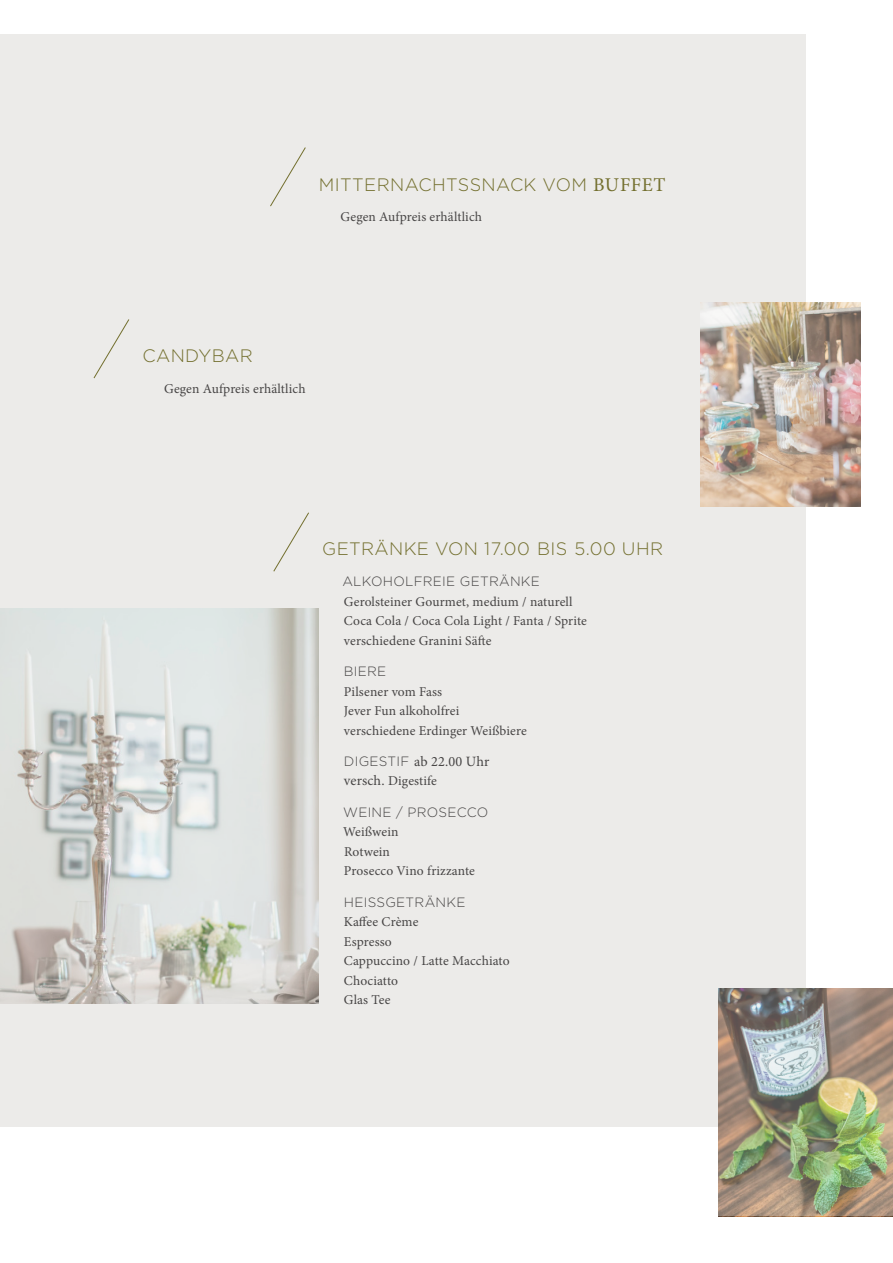
<style>
.page{position:relative;width:893px;height:1263px;background:#fff}
.page>*{position:absolute;margin:0;border:0;box-sizing:border-box;transform-origin:0 0}
.t1{font:300 18px "Gotham";letter-spacing:.02em;color:#736f2e}
.t2{font:14.25px "Minion Pro";letter-spacing:.01em;color:#474545}
.t3{font:13.5px/19.5px "Minion Pro";letter-spacing:.01em;color:#474545}
.s1{font-family:"Minion Pro";font-weight:400;font-size:19.5px}
.s2{font-family:"Gotham";font-weight:300}
.s3{font-family:"Gotham";font-weight:300;font-size:13.5px}
.s4{font-size:14.25px}
</style>
<div class="page">
<div style="left:0;top:34px;width:805px;height:1092px;background:#ecebe9"></div>
<img style="left:719px;top:988px;width:174px;height:228px">
<svg style="left:0;top:608px;width:319px;height:396px;fill:#dde0dd"></svg>
<svg style="left:94px;top:319px;width:35px;height:59px"></svg>
<svg style="left:270px;top:147px;width:36px;height:60px"></svg>
<svg style="left:273px;top:512px;width:36px;height:60px"></svg>
<img style="left:700px;top:302px;width:161px;height:204px">
<p class="t1" style="left:319px;top:175px;width:348px">MITTERNACHTSSNACK VOM <span class="s1">BUFFET</span></p>
<p class="t3" style="left:341px;top:207px;width:143px">Gegen Aufpreis erhältlich</p>
<p class="t1" style="left:142px;top:346px;width:112px">CANDYBAR</p>
<p class="t3" style="left:164px;top:379px;width:143px">Gegen Aufpreis erhältlich</p>
<p class="t1" style="left:322px;top:539px;width:342px">GETRÄNKE VON 17.00 BIS 5.00 UHR</p>
<p class="t3" style="left:342px;top:572px;width:246px"><span class="s2">ALKOHOLFREIE GETRÄNKE </span>Gerolsteiner Gourmet, medium / naturell Coca Cola / Coca Cola Light / Fanta / Sprite verschiedene Granini Säfte</p>
<p class="t3" style="left:344px;top:662px;width:100px"><span class="s2">BIERE<br></span>Pilsener vom Fass</p>
<p class="t3" style="left:344px;top:701px;width:185px">Jever Fun alkoholfrei verschiedene Erdinger Weißbiere</p>
<p class="t2" style="left:344px;top:752px;width:147px"><span class="s3">DIGESTIF</span> ab 22.00 Uhr</p>
<p class="t3" style="left:344px;top:771px;width:95px"><span class="s4">versch.</span> Digestife</p>
<p class="t3" style="left:343px;top:802px;width:146px"><span class="s2">WEINE / PROSECCO<br></span>Weißwein<br>Rotwein<br>Prosecco Vino frizzante</p>
<p class="t3" style="left:344px;top:892px;width:167px"><span class="s2">HEISSGETRÄNKE<br></span>Kaffee Crème<br>Espresso<br>Cappuccino / Latte Macchiato<br>Chociatto<br>Glas Tee</p>
</div>
